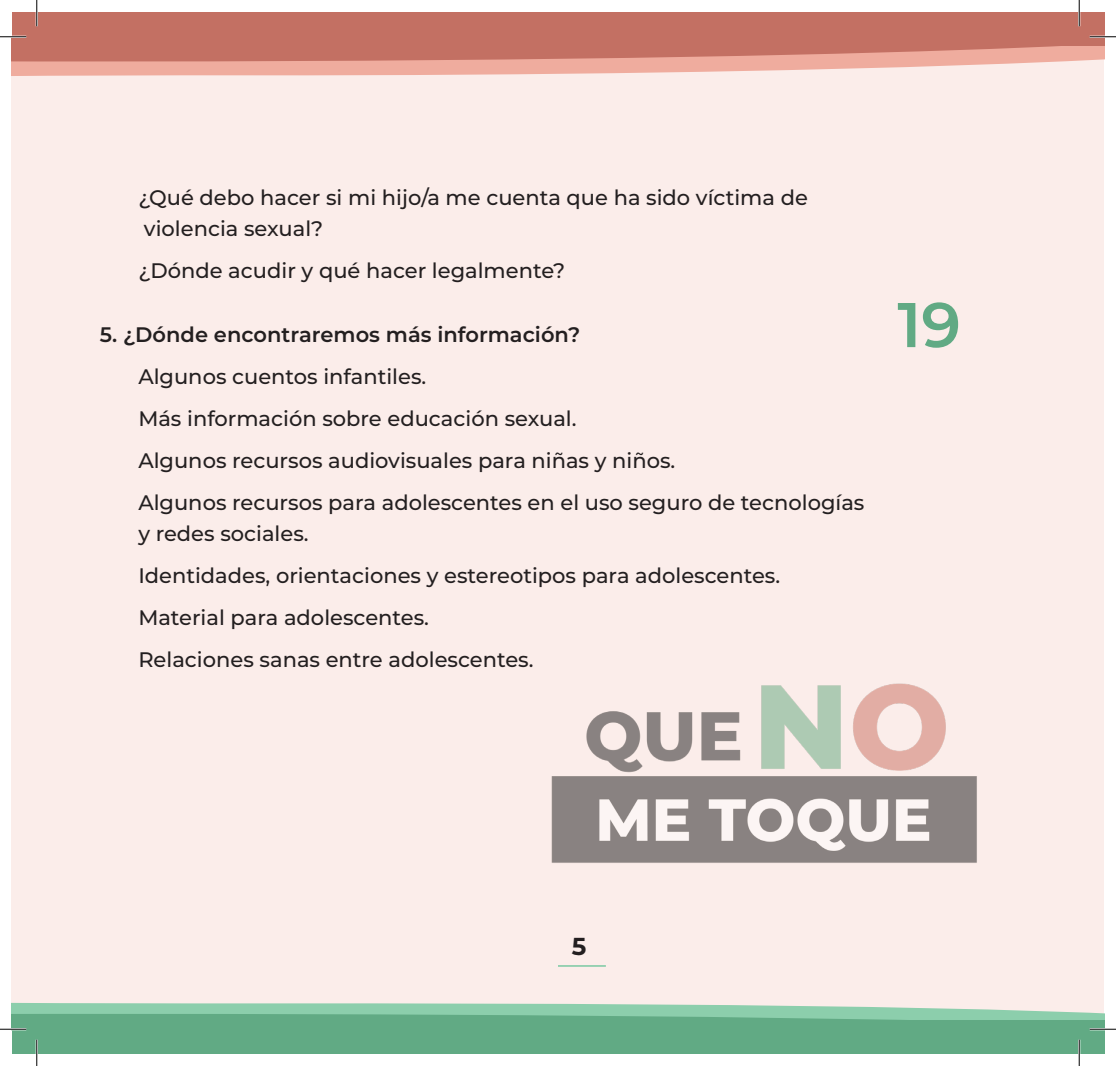
<style>
.page{position:relative;width:1116px;height:1066px;background:#fff}
.page>*{position:absolute;margin:0;border:0;box-sizing:border-box;transform-origin:0 0}
.t1{font:600 63px "Montserrat";color:#61aa84}
.t2{font:700 24.5px "Montserrat";color:#231f20}
.t3{font:500 21px "Montserrat";color:#231f20}
.t4{font:600 21px "Montserrat";color:#231f20}
</style>
<div class="page">
<div style="left:12px;top:37px;width:1091px;height:992px;background:#fbedea"></div>
<svg style="left:12px;top:1002px;width:1091px;height:18px;fill:#8cceac"></svg>
<svg style="left:12px;top:45px;width:1091px;height:31px;background:#df9d91"></svg>
<img style="left:551px;top:683px;width:426px;height:284px">
<div style="left:12px;top:12px;width:1091px;height:33px;background:#c37063"></div>
<div style="left:12px;top:1020px;width:1091px;height:34px;background:#61aa84"></div>
<hr style="left:0;top:36px;width:26px;height:2px;background:#fff">
<hr style="left:1089px;top:36px;width:26px;height:2px;background:#fff">
<hr style="left:0;top:1028px;width:26px;height:2px;background:#fff">
<hr style="left:1089px;top:1028px;width:26px;height:2px;background:#fff">
<hr style="left:36px;top:0;width:2px;height:26px;background:#fff">
<hr style="left:36px;top:1039px;width:2px;height:27px;background:#fff">
<hr style="left:1077px;top:0;width:3px;height:26px;background:#fff">
<hr style="left:1077px;top:1039px;width:3px;height:27px;background:#fff">
<svg style="left:0;top:36px;width:26px;height:1px"></svg>
<svg style="left:1089px;top:36px;width:26px;height:1px"></svg>
<svg style="left:0;top:1029px;width:26px;height:1px"></svg>
<svg style="left:1089px;top:1029px;width:26px;height:1px"></svg>
<svg style="left:36px;top:0;width:1px;height:26px"></svg>
<svg style="left:36px;top:1039px;width:1px;height:27px"></svg>
<svg style="left:1078px;top:0;width:1px;height:26px"></svg>
<svg style="left:1078px;top:1039px;width:1px;height:27px"></svg>
<p class="t3" style="left:138px;top:183px;width:671px">¿Qué debo hacer si mi hijo/a me cuenta que ha sido víctima de</p>
<p class="t3" style="left:144px;top:214px;width:180px">violencia sexual?</p>
<p class="t3" style="left:138px;top:256px;width:427px">¿Dónde acudir y qué hacer legalmente?</p>
<p class="t4" style="left:100px;top:319px;width:482px">5. ¿Dónde encontraremos más información?</p>
<p class="t3" style="left:138px;top:361px;width:289px">Algunos cuentos infantiles.</p>
<p class="t3" style="left:138px;top:403px;width:439px">Más información sobre educación sexual.</p>
<p class="t3" style="left:138px;top:445px;width:538px">Algunos recursos audiovisuales para niñas y niños.</p>
<p class="t3" style="left:138px;top:487px;width:727px">Algunos recursos para adolescentes en el uso seguro de tecnologías</p>
<p class="t3" style="left:138px;top:519px;width:172px">y redes sociales.</p>
<p class="t3" style="left:138px;top:561px;width:643px">Identidades, orientaciones y estereotipos para adolescentes.</p>
<p class="t3" style="left:138px;top:603px;width:292px">Material para adolescentes.</p>
<p class="t3" style="left:138px;top:645px;width:396px">Relaciones sanas entre adolescentes.</p>
<p class="t1" style="left:897px;top:280px;width:65px">19</p>
<p class="t2" style="left:571px;top:928px;width:16px">5</p>
</div>
